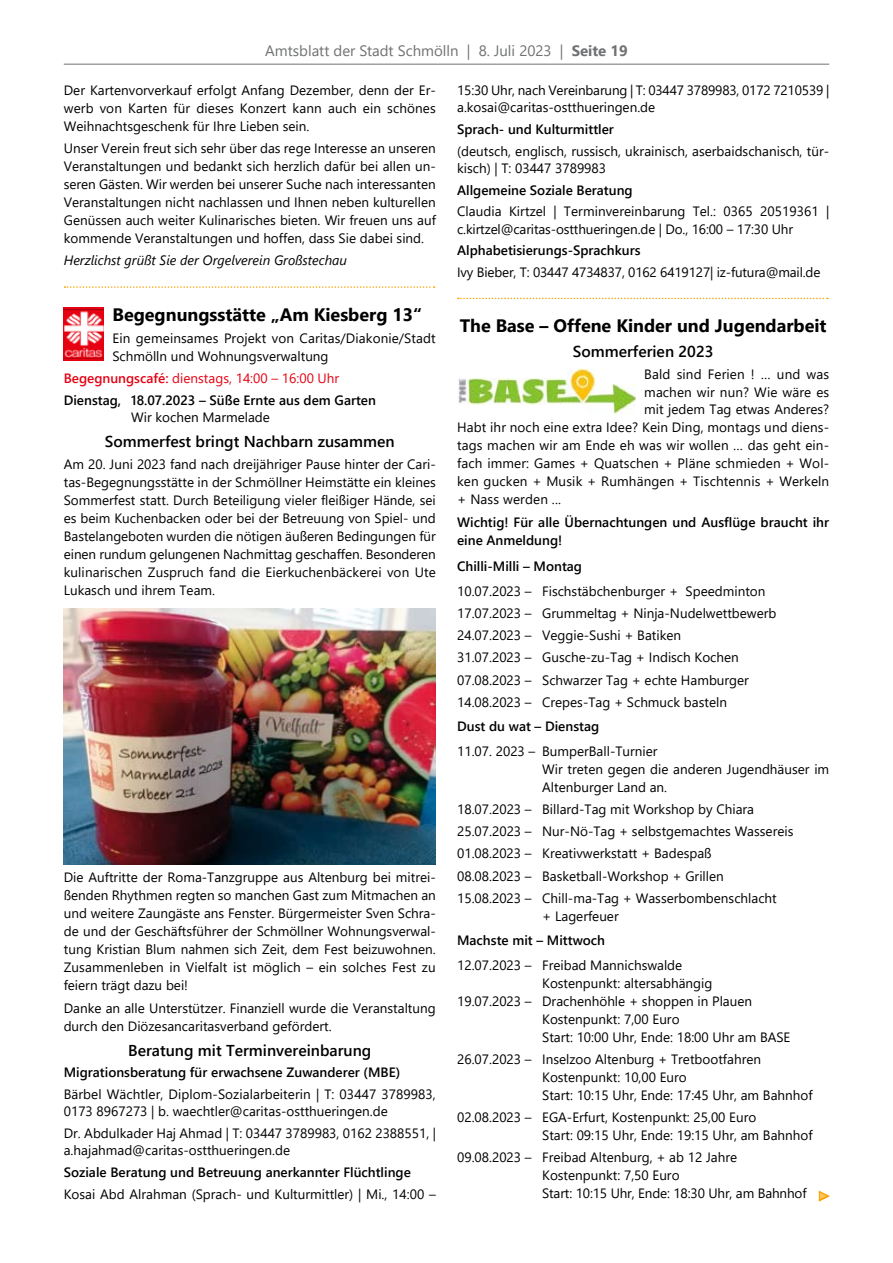
<style>
.page{position:relative;width:893px;height:1263px;background:#fff}
.page>*{position:absolute;margin:0;border:0;box-sizing:border-box;transform-origin:0 0}
.t1{font:700 18px "Segoe UI";color:#000}
.t2{font:600 15.75px "Segoe UI";color:#000}
.t3{font:15px "Segoe UI";color:#707173}
.t4{font:13.5px/18px "Segoe UI";color:#000}
.t5{font:600 13.5px/22px "Segoe UI";color:#000}
.t6{font:italic 13.5px "Segoe UI";color:#000}
.t7{font:9px "Arial Narrow";color:#fcc867}
.s1{font-weight:700}
.s2{color:#e60013}
.s3{font-weight:400;color:#e60013}
</style>
<div class="page">
<hr style="left:64px;top:64px;width:765px;height:1px;background:#707173">
<svg style="left:818px;top:1190px;width:12px;height:12px"></svg>
<div style="left:64px;top:308px;width:40px;height:53px;background:#e60013"></div>
<img style="left:64px;top:309px;width:40px;height:50px">
<img style="left:64px;top:608px;width:372px;height:257px">
<svg style="left:65px;top:286px;width:370px;height:2px"></svg>
<img style="left:458px;top:368px;width:178px;height:47px">
<div style="left:457px;top:368px;width:110px;height:10px;background:#fff"></div>
<div style="left:457px;top:405px;width:129px;height:10px;background:#fff"></div>
<svg style="left:458px;top:298px;width:370px;height:1px"></svg>
<p class="t3" style="left:265px;top:36px;width:363px">Amtsblatt der Stadt Schmölln | 8. Juli 2023 | <span class="s1">Seite 19</span></p>
<p class="t4" style="left:64px;top:80px;width:374px;text-align:justify">Der Kartenvorverkauf erfolgt Anfang Dezember, denn der Er&shy;werb von Karten für dieses Konzert kann auch ein schönes Weihnachtsgeschenk für Ihre Lieben sein.</p>
<p class="t4" style="left:64px;top:138px;width:374px;text-align:justify">Unser Verein freut sich sehr über das rege Interesse an unseren Veranstaltungen und bedankt sich herzlich dafür bei allen un&shy;seren Gästen. Wir werden bei unserer Suche nach interessanten Veranstaltungen nicht nachlassen und Ihnen neben kulturellen Genüssen auch weiter Kulinarisches bieten. Wir freuen uns auf kommende Veranstaltungen und hoffen, dass Sie dabei sind.</p>
<p class="t6" style="left:64px;top:248px;width:285px">Herzlichst grüßt Sie der Orgelverein Großstechau</p>
<h1 class="t1" style="left:112px;top:297px;width:311px">Begegnungsstätte „Am Kiesberg 13“</h1>
<p class="t4" style="left:112px;top:328px;width:325px">Ein gemeinsames Projekt von Caritas/Diakonie/Stadt<br>Schmölln und Wohnungsverwaltung</p>
<p class="t5" style="left:64px;top:366px;width:314px"><span class="s2">Begegnungscafé:</span> <span class="s3">dienstags, 14:00 – 16:00 Uhr<br></span>Dienstag, 18.07.2023 – Süße Ernte aus dem Garten</p>
<p class="t4" style="left:131px;top:407px;width:140px">Wir kochen Marmelade</p>
<p class="t2" style="left:105px;top:427px;width:291px">Sommerfest bringt Nachbarn zusammen</p>
<p class="t4" style="left:64px;top:454px;width:374px;text-align:justify">Am 20. Juni 2023 fand nach dreijähriger Pause hinter der Cari&shy;tas-Begegnungsstätte in der Schmöllner Heimstätte ein kleines Sommerfest statt. Durch Beteiligung vieler fleißiger Hände, sei es beim Kuchenbacken oder bei der Betreuung von Spiel- und Bastelangeboten wurden die nötigen äußeren Bedingungen für einen rundum gelungenen Nachmittag geschaffen. Besonderen kulinarischen Zuspruch fand die Eierkuchenbäckerei von Ute Lukasch und ihrem Team.</p>
<p class="t4" style="left:64px;top:867px;width:374px;text-align:justify">Die Auftritte der Roma-Tanzgruppe aus Altenburg bei mitrei&shy;ßenden Rhythmen regten so manchen Gast zum Mitmachen an und weitere Zaungäste ans Fenster. Bürgermeister Sven Schra&shy;de und der Geschäftsführer der Schmöllner Wohnungsverwal&shy;tung Kristian Blum nahmen sich Zeit, dem Fest beizuwohnen.<br>Zusammenleben in Vielfalt ist möglich – ein solches Fest zu feiern trägt dazu bei!</p>
<p class="t4" style="left:64px;top:997px;width:374px">Danke an alle Unterstützer. Finanziell wurde die Veranstaltung durch den Diözesancaritasverband gefördert.</p>
<p class="t2" style="left:128px;top:1035px;width:245px">Beratung mit Terminvereinbarung</p>
<p class="t5" style="left:64px;top:1060px;width:338px">Migrationsberatung für erwachsene Zuwanderer (MBE)</p>
<p class="t4" style="left:64px;top:1084px;width:374px;line-height:17.4px">Bärbel Wächtler, Diplom-Sozialarbeiterin | T: 03447 3789983,<br>0173 8967273 | b. waechtler@caritas-ostthueringen.de</p>
<p class="t4" style="left:64px;top:1123px;width:374px;line-height:17.4px">Dr. Abdulkader Haj Ahmad | T: 03447 3789983, 0162 2388551, | a.hajahmad@caritas-ostthueringen.de</p>
<p class="t5" style="left:64px;top:1160px;width:349px">Soziale Beratung und Betreuung anerkannter Flüchtlinge</p>
<p class="t4" style="left:64px;top:1184px;width:374px">Kosai Abd Alrahman (Sprach- und Kulturmittler) | Mi., 14:00 –</p>
<p class="t4" style="left:457px;top:80px;width:374px;line-height:17.4px">15:30 Uhr, nach Vereinbarung | T: 03447 3789983, 0172 7210539 | a.kosai@caritas-ostthueringen.de</p>
<p class="t5" style="left:457px;top:117px;width:158px">Sprach- und Kulturmittler</p>
<p class="t4" style="left:457px;top:141px;width:374px;line-height:17.4px">(deutsch, englisch, russisch, ukrainisch, aserbaidschanisch, tür&shy;kisch) | T: 03447 3789983</p>
<p class="t5" style="left:457px;top:178px;width:177px">Allgemeine Soziale Beratung</p>
<p class="t4" style="left:457px;top:202px;width:374px;line-height:17.4px">Claudia Kirtzel | Terminvereinbarung Tel.: 0365 20519361 | c.kirtzel@caritas-ostthueringen.de | Do., 16:00 – 17:30 Uhr</p>
<p class="t5" style="left:457px;top:238px;width:185px">Alphabetisierungs-Sprachkurs</p>
<p class="t4" style="left:457px;top:262px;width:365px">Ivy Bieber, T: 03447 4734837, 0162 6419127| iz-futura@mail.de</p>
<h1 class="t1" style="left:460px;top:308px;width:368px">The Base – Offene Kinder und Jugendarbeit</h1>
<p class="t2" style="left:573px;top:336px;width:142px">Sommerferien 2023</p>
<p class="t4" style="left:644px;top:364px;width:186px">Bald sind Ferien ! … und was</p>
<p class="t4" style="left:644px;top:382px;width:186px">machen wir nun? Wie wäre es</p>
<p class="t4" style="left:644px;top:399px;width:186px">mit jedem Tag etwas Anderes?</p>
<p class="t4" style="left:457px;top:417px;width:374px">Habt ihr noch eine extra Idee? Kein Ding, montags und diens-</p>
<p class="t4" style="left:457px;top:435px;width:374px">tags machen wir am Ende eh was wir wollen … das geht ein-</p>
<p class="t4" style="left:457px;top:453px;width:374px">fach immer: Games + Quatschen + Pläne schmieden + Wol-</p>
<p class="t4" style="left:457px;top:471px;width:374px">ken gucken + Musik + Rumhängen + Tischtennis + Werkeln</p>
<p class="t4" style="left:457px;top:489px;width:105px">+ Nass werden ...</p>
<p class="t5" style="left:457px;top:512px;width:374px;line-height:18px">Wichtig! Für alle Übernachtungen und Ausflüge braucht ihr eine Anmeldung!</p>
<p class="t5" style="left:457px;top:554px;width:126px">Chilli-Milli – Montag</p>
<p class="t4" style="left:457px;top:578px;width:321px;line-height:22.2px">10.07.2023 – Fischstäbchenburger + Speedminton 17.07.2023 – Grummeltag + Ninja-Nudelwettbewerb 24.07.2023 – Veggie-Sushi + Batiken<br>31.07.2023 – Gusche-zu-Tag + Indisch Kochen 07.08.2023 – Schwarzer Tag + echte Hamburger 14.08.2023 – Crepes-Tag + Schmuck basteln</p>
<p class="t5" style="left:457px;top:714px;width:144px">Dust du wat – Dienstag</p>
<p class="t4" style="left:542px;top:741px;width:289px;text-indent:-85px">11.07. 2023 – BumperBall-Turnier<br>Wir treten gegen die anderen Jugendhäuser im<br>Altenburger Land an.</p>
<p class="t4" style="left:457px;top:797px;width:338px;line-height:22.2px">18.07.2023 – Billard-Tag mit Workshop by Chiara 25.07.2023 – Nur-Nö-Tag + selbstgemachtes Wassereis 01.08.2023 – Kreativwerkstatt + Badespaß<br>08.08.2023 – Basketball-Workshop + Grillen<br>15.08.2023 – Chill-ma-Tag + Wasserbombenschlacht</p>
<p class="t4" style="left:542px;top:906px;width:78px">+ Lagerfeuer</p>
<p class="t5" style="left:457px;top:928px;width:150px">Machste mit – Mittwoch</p>
<p class="t4" style="left:457px;top:955px;width:227px">12.07.2023 – Freibad Mannichswalde</p>
<p class="t4" style="left:542px;top:973px;width:172px">Kostenpunkt: altersabhängig</p>
<p class="t4" style="left:457px;top:991px;width:297px">19.07.2023 – Drachenhöhle + shoppen in Plauen</p>
<p class="t4" style="left:542px;top:1009px;width:139px">Kostenpunkt: 7,00 Euro</p>
<p class="t4" style="left:542px;top:1027px;width:250px">Start: 10:00 Uhr, Ende: 18:00 Uhr am BASE</p>
<p class="t4" style="left:542px;top:1049px;width:272px;text-indent:-85px">26.07.2023 – Inselzoo Altenburg + Tretbootfahren<br>Kostenpunkt: 10,00 Euro<br>Start: 10:15 Uhr, Ende: 17:45 Uhr, am Bahnhof</p>
<p class="t4" style="left:542px;top:1107px;width:272px;text-indent:-85px">02.08.2023 – EGA-Erfurt, Kostenpunkt: 25,00 Euro<br>Start: 09:15 Uhr, Ende: 19:15 Uhr, am Bahnhof</p>
<p class="t4" style="left:542px;top:1147px;width:266px;text-indent:-85px">09.08.2023 – Freibad Altenburg, + ab 12 Jahre<br>Kostenpunkt: 7,50 Euro<br>Start: 10:15 Uhr, Ende: 18:30 Uhr, am Bahnhof</p>
<p class="t7" style="left:820px;top:1189px;width:10px">►</p>
</div>
